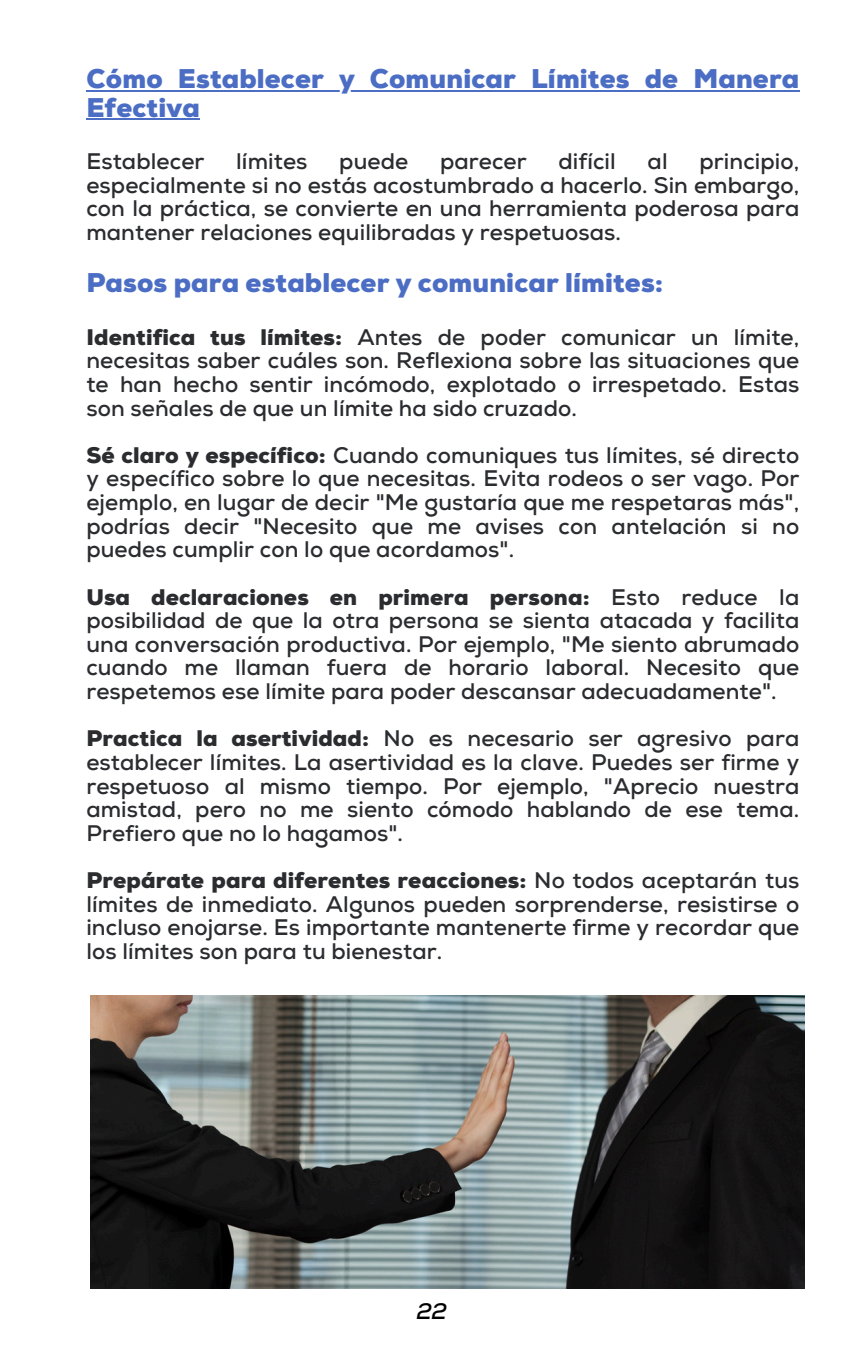
<style>
.page{position:relative;width:864px;height:1350px;background:#fff}
.page>*{position:absolute;margin:0;border:0;box-sizing:border-box;transform-origin:0 0}
.t1{font:900 27px/28.8px "Nexa";letter-spacing:.005em;color:#4b6dc4}
.t2{font:700 22.5px/23.6px "Nexa";letter-spacing:.005em;color:#2b2c30;text-align:justify}
.t3{font:italic 700 22.5px "Nexa";color:#000}
.s1{font-weight:900}
</style>
<div class="page">
<hr style="left:86px;top:90px;width:714px;height:2px;background:#4b6dc4">
<hr style="left:86px;top:119px;width:114px;height:1px;background:#4b6dc4">
<img style="left:91px;top:995px;width:714px;height:294px">
<h1 class="t1" style="left:86px;top:65px;width:714px">Cómo Establecer y Comunicar Límites de Manera<br>Efectiva</h1>
<p class="t2" style="left:86px;top:150px;width:120px">Establecer</p>
<p class="t2" style="left:236px;top:150px;width:73px">límites</p>
<p class="t2" style="left:339px;top:150px;width:70px">puede</p>
<p class="t2" style="left:440px;top:150px;width:88px">parecer</p>
<p class="t2" style="left:559px;top:150px;width:59px">difícil</p>
<p class="t2" style="left:648px;top:150px;width:22px">al</p>
<p class="t2" style="left:86px;top:150px;width:714px;text-indent:613px">principio, especialmente si no estás acostumbrado a hacerlo. Sin embargo, con la práctica, se convierte en una herramienta poderosa para mantener relaciones equilibradas y respetuosas.</p>
<h1 class="t1" style="left:86px;top:270px;width:579px">Pasos para establecer y comunicar límites:</h1>
<p class="t2" style="left:86px;top:326px;width:714px"><span class="s1">Identifica tus límites:</span> Antes de poder comunicar un límite, necesitas saber cuáles son. Reflexiona sobre las situaciones que te han hecho sentir incómodo, explotado o irrespetado. Estas son señales de que un límite ha sido cruzado.</p>
<p class="t2" style="left:86px;top:444px;width:714px"><span class="s1">Sé claro y específico:</span> Cuando comuniques tus límites, sé directo y específico sobre lo que necesitas. Evita rodeos o ser vago. Por ejemplo, en lugar de decir "Me gustaría que me respetaras más", podrías decir "Necesito que me avises con antelación si no puedes cumplir con lo que acordamos".</p>
<p class="t2" style="left:86px;top:586px;width:714px"><span class="s1">Usa declaraciones en primera persona:</span> Esto reduce la posibilidad de que la otra persona se sienta atacada y facilita una conversación productiva. Por ejemplo, "Me siento abrumado cuando me llaman fuera de horario laboral. Necesito que respetemos ese límite para poder descansar adecuadamente".</p>
<p class="t2" style="left:86px;top:727px;width:714px"><span class="s1">Practica la asertividad:</span> No es necesario ser agresivo para establecer límites. La asertividad es la clave. Puedes ser firme y respetuoso al mismo tiempo. Por ejemplo, "Aprecio nuestra amistad, pero no me siento cómodo hablando de ese tema.<br>Prefiero que no lo hagamos".</p>
<p class="t2" style="left:86px;top:869px;width:714px"><span class="s1">Prepárate para diferentes reacciones:</span> No todos aceptarán tus límites de inmediato. Algunos pueden sorprenderse, resistirse o incluso enojarse. Es importante mantenerte firme y recordar que los límites son para tu bienestar.</p>
<p class="t3" style="left:417px;top:1298px;width:32px">22</p>
</div>
